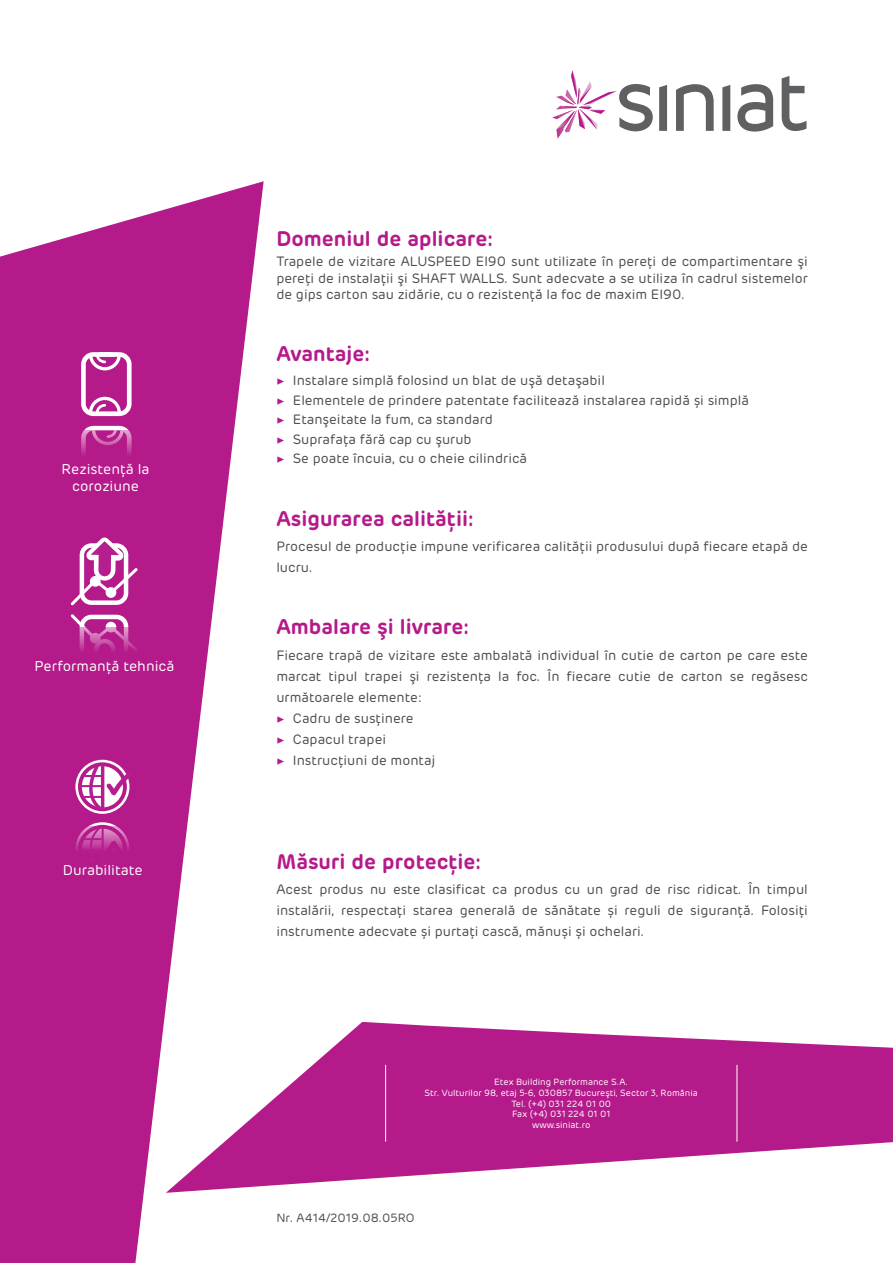
<style>
.page{position:relative;width:893px;height:1263px;background:#fff}
.page>*{position:absolute;margin:0;border:0;box-sizing:border-box;transform-origin:0 0}
.t1{font:600 21px "Rubrik";color:#b51a8a}
.t2{font:14.25px/17.1px "Rubrik";color:#fff;text-align:center}
.t3{font:13.5px/21px "Rubrik";color:#4d4d4f}
.t4{font:12px "Rubrik";color:#4d4d4f}
.t5{font:9px/10.8px "Rubrik";color:#fff;text-align:center}
.s1{font-family:"Minion Pro";color:#b51a8a}
</style>
<div class="page">
<svg style="left:0;top:181px;width:264px;height:1082px;fill:#b51a8a"></svg>
<svg style="left:737px;top:84px;width:36px;height:48px"></svg>
<svg style="left:659px;top:85px;width:8px;height:46px"></svg>
<svg style="left:676px;top:84px;width:38px;height:47px"></svg>
<svg style="left:722px;top:85px;width:8px;height:46px"></svg>
<svg style="left:782px;top:76px;width:24px;height:55px"></svg>
<svg style="left:552px;top:70px;width:101px;height:69px"></svg>
<svg style="left:166px;top:1022px;width:727px;height:171px;fill:#b51a8a"></svg>
<div style="left:75px;top:760px;width:54px;height:54px;border:3px solid #fff;border-radius:50%"></div>
<hr style="left:80px;top:785px;width:21px;height:2px;background:#b41e8e">
<svg style="left:81px;top:761px;width:57px;height:52px"></svg>
<div style="left:62px;top:826px;width:85px;height:71px;background:#b51a8a"></div>
<hr style="left:80px;top:849px;width:21px;height:2px;background:#b41e8e">
<svg style="left:81px;top:825px;width:57px;height:25px"></svg>
<svg style="left:68px;top:537px;width:72px;height:90px"></svg>
<div style="left:106px;top:622px;width:10px;height:10px;background:#fff;border-radius:50%"></div>
<div style="left:62px;top:627px;width:85px;height:71px;background:#b51a8a"></div>
<div style="left:81px;top:352px;width:51px;height:64px;border:5px solid #fff;border-radius:10px"></div>
<svg style="left:87px;top:395px;width:36px;height:21px"></svg>
<svg style="left:87px;top:351px;width:36px;height:21px"></svg>
<svg style="left:90px;top:426px;width:35px;height:4px"></svg>
<div style="left:64px;top:430px;width:85px;height:72px;background:#b51a8a"></div>
<hr style="left:385px;top:1065px;width:1px;height:77px;background:#fff">
<hr style="left:737px;top:1065px;width:1px;height:77px;background:#fff">
<p class="t2" style="left:62px;top:461px;width:89px">Rezistenţă la coroziune</p>
<p class="t2" style="left:34px;top:657px;width:142px">Performanţă tehnică</p>
<p class="t2" style="left:63px;top:862px;width:81px">Durabilitate</p>
<h1 class="t1" style="left:276px;top:225px;width:218px">Domeniul de aplicare:</h1>
<p class="t3" style="left:276px;top:254px;width:533px;line-height:16.2px;text-align:justify">Trapele de vizitare ALUSPEED El90 sunt utilizate în pereţi de compartimentare şi pereţi de instalaţii şi SHAFT WALLS. Sunt adecvate a se utiliza în cadrul sistemelor de gips carton sau zidărie, cu o rezistenţă la foc de maxim EI90.</p>
<h1 class="t1" style="left:276px;top:341px;width:95px">Avantaje:</h1>
<p class="t3" style="left:276px;top:371px;width:474px;line-height:19.5px"><span class="s1">▶</span> Instalare simplă folosind un blat de uşă detaşabil<br><span class="s1">▶</span> Elementele de prindere patentate facilitează instalarea rapidă și simplă <span class="s1">▶</span> Etanşeitate la fum, ca standard<br><span class="s1">▶</span> Suprafaţa fără cap cu şurub<br><span class="s1">▶</span> Se poate încuia, cu o cheie cilindrică</p>
<h1 class="t1" style="left:276px;top:505px;width:199px">Asigurarea calităţii:</h1>
<p class="t3" style="left:276px;top:536px;width:533px">Procesul de producţie impune verificarea calităţii produsului după fiecare etapă de lucru.</p>
<h1 class="t1" style="left:276px;top:614px;width:194px">Ambalare şi livrare:</h1>
<p class="t3" style="left:276px;top:644px;width:533px">Fiecare trapă de vizitare este ambalată individual în cutie de carton pe care este marcat tipul trapei şi rezistenţa la foc. În fiecare cutie de carton se regăsesc următoarele elemente:<br><span class="s1">▶</span> Cadru de susţinere<br><span class="s1">▶</span> Capacul trapei<br><span class="s1">▶</span> Instrucţiuni de montaj</p>
<h1 class="t1" style="left:276px;top:848px;width:206px">Măsuri de protecţie:</h1>
<p class="t3" style="left:276px;top:879px;width:533px;text-align:justify">Acest produs nu este clasificat ca produs cu un grad de risc ridicat. În timpul instalării, respectaţi starea generală de sănătate și reguli de siguranţă. Folosiţi instrumente adecvate și purtaţi cască, mănuși și ochelari.</p>
<p class="t5" style="left:425px;top:1076px;width:275px">Etex Building Performance S.A.<br>Str. Vulturilor 98, etaj 5-6, 030857 Bucureşti, Sector 3, România<br>Tel. (+4) 031 224 01 00<br>Fax (+4) 031 224 01 01<br>www.siniat.ro</p>
<p class="t4" style="left:276px;top:1210px;width:140px">Nr. A414/2019.08.05RO</p>
</div>
